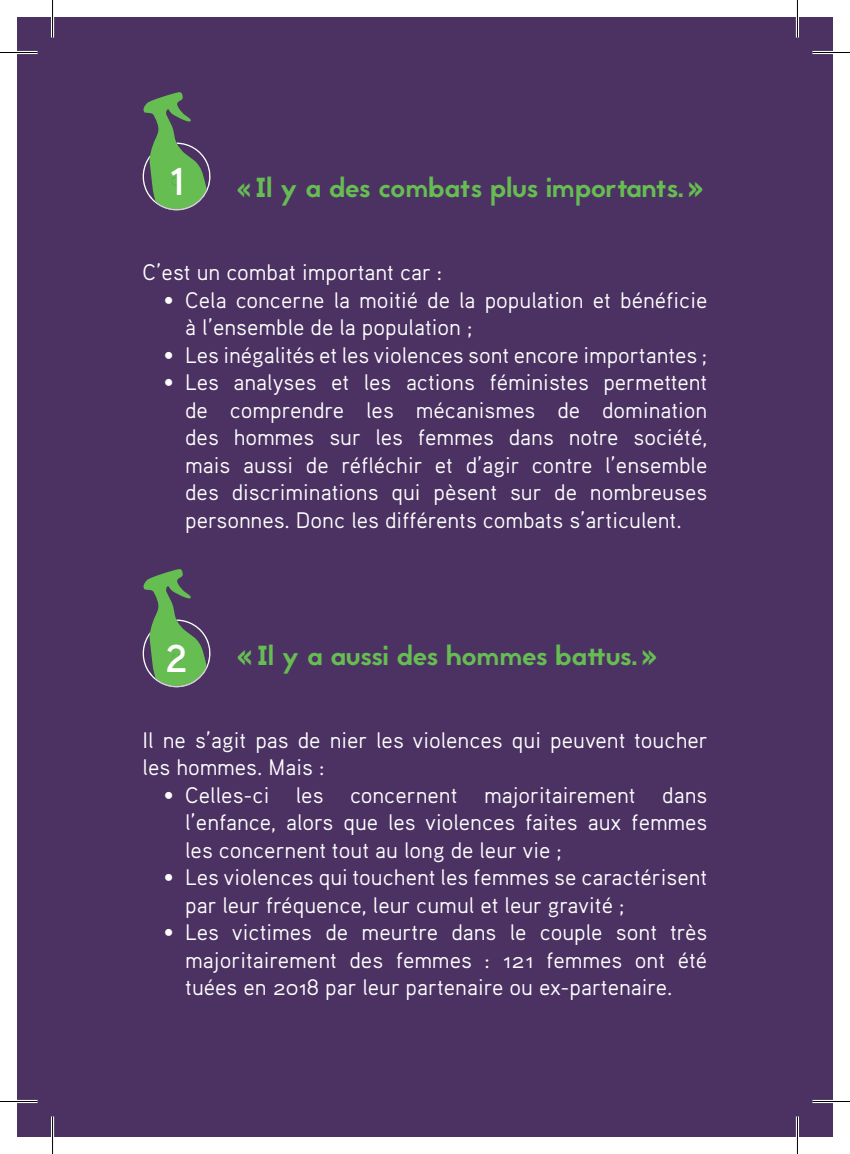
<style>
.page{position:relative;width:850px;height:1154px;background:#fff}
.page>*{position:absolute;margin:0;border:0;box-sizing:border-box;transform-origin:0 0}
.t1{font:700 38.75px "Aaux Pro";color:#fff}
.t2{font:27.5px "Jaapokki";color:#66bd52}
.t3{font:22.5px/27.5px "Aaux Pro Regular OSF";color:#fff}
.s1{font-family:"Aaux Pro Black SC"}
.s2{font-family:"Aaux Pro Black SC";font-size:30px}
</style>
<div class="page">
<div style="left:17px;top:17px;width:815px;height:1120px;background:#4c3263"></div>
<svg style="left:142px;top:569px;width:69px;height:119px"></svg>
<svg style="left:142px;top:92px;width:69px;height:119px"></svg>
<hr style="left:0;top:51px;width:38px;height:3px;background:#fff">
<hr style="left:812px;top:51px;width:37px;height:3px;background:#fff">
<hr style="left:0;top:1100px;width:38px;height:3px;background:#fff">
<hr style="left:812px;top:1100px;width:37px;height:3px;background:#fff">
<hr style="left:51px;top:0;width:3px;height:38px;background:#fff">
<hr style="left:51px;top:1116px;width:3px;height:38px;background:#fff">
<hr style="left:795px;top:0;width:3px;height:38px;background:#fff">
<hr style="left:795px;top:1116px;width:3px;height:38px;background:#fff">
<hr style="left:0;top:52px;width:38px;height:1px;background:#000">
<hr style="left:812px;top:52px;width:37px;height:1px;background:#000">
<hr style="left:0;top:1101px;width:38px;height:1px;background:#000">
<hr style="left:812px;top:1101px;width:37px;height:1px;background:#000">
<hr style="left:52px;top:0;width:1px;height:38px;background:#000">
<hr style="left:52px;top:1116px;width:1px;height:38px;background:#000">
<hr style="left:796px;top:0;width:1px;height:38px;background:#000">
<hr style="left:796px;top:1116px;width:1px;height:38px;background:#000">
<h1 class="t1" style="left:170px;top:157px;width:18px">1</h1>
<p class="t2" style="left:236px;top:169px;width:469px"><span class="s1">«</span>Il y a des combats plus importants.<span class="s2">»</span></p>
<p class="t3" style="left:142px;top:258px;width:301px">C’est un combat important car :</p>
<p class="t3" style="left:185px;top:285px;width:523px;text-indent:-21px">• Cela concerne la moitié de la population et bénéficie à l’ensemble de la population ;</p>
<p class="t3" style="left:164px;top:340px;width:544px">• Les inégalités et les violences sont encore importantes ;</p>
<p class="t3" style="left:185px;top:368px;width:523px;text-align:justify;text-indent:-21px">• Les analyses et les actions féministes permettent de comprendre les mécanismes de domination des hommes sur les femmes dans notre société, mais aussi de réfléchir et d’agir contre l’ensemble des discriminations qui pèsent sur de nombreuses personnes. Donc les différents combats s’articulent.</p>
<h1 class="t1" style="left:165px;top:634px;width:23px">2</h1>
<p class="t2" style="left:236px;top:637px;width:422px"><span class="s2">«</span>Il y a aussi des hommes battus.<span class="s2">»</span></p>
<p class="t3" style="left:143px;top:725px;width:566px">Il ne s’agit pas de nier les violences qui peuvent toucher les hommes. Mais :</p>
<p class="t3" style="left:185px;top:780px;width:523px;text-align:justify;text-indent:-21px">• Celles-ci les concernent majoritairement dans l’enfance, alors que les violences faites aux femmes les concernent tout au long de leur vie ;</p>
<p class="t3" style="left:185px;top:863px;width:523px;text-indent:-21px">• Les violences qui touchent les femmes se caractérisent par leur fréquence, leur cumul et leur gravité ;</p>
<p class="t3" style="left:185px;top:918px;width:523px;text-align:justify;text-indent:-21px">• Les victimes de meurtre dans le couple sont très majoritairement des femmes : 121 femmes ont été tuées en 2018 par leur partenaire ou ex-partenaire.</p>
</div>
